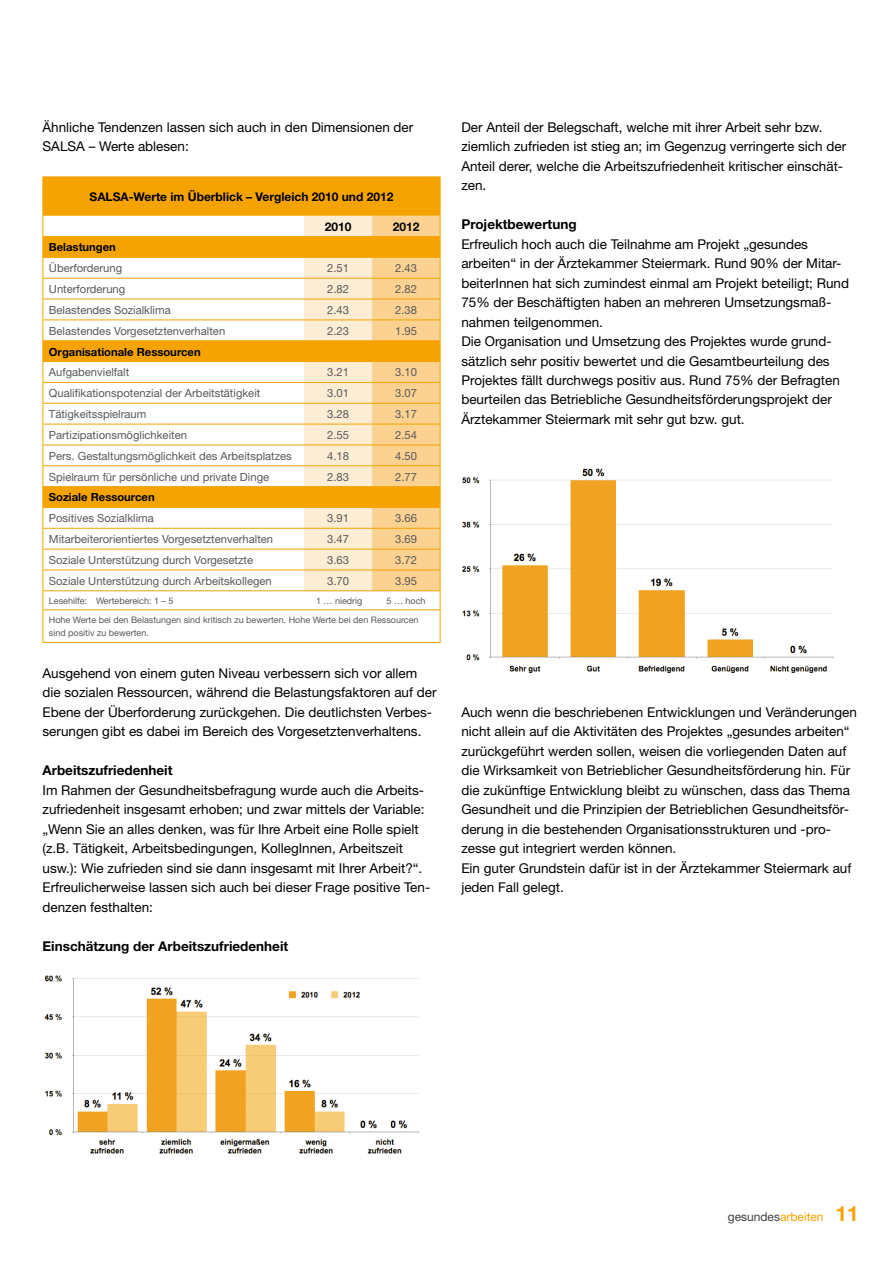
<style>
.page{position:relative;width:893px;height:1263px;background:#fff}
.page>*{position:absolute;margin:0;border:0;box-sizing:border-box;transform-origin:0 0}
.t1{font:13.5px/19.5px "Helvetica Neue OTF";color:#000}
.t2{font:700 13.5px "Helvetica Neue OTF";color:#000}
.t3{font:700 12px "Helvetica Neue OTF";color:#000}
.t4{font:12px "Helvetica Neue OTF";color:#3e3d40}
.t5{font:11.25px "Helvetica Neue OTF";color:#58585a}
.t6{font:700 11.25px "Helvetica Neue OTF";color:#000}
.t7{font:9px/19px "Helvetica Neue OTF";color:#58585a}
.s1{color:#f5a301}
.s2{font-weight:700;font-size:21px;color:#f5a301}
</style>
<div class="page">
<svg style="left:44px;top:178px;width:396px;height:329px"></svg>
<hr style="left:43px;top:177px;width:1px;height:38px;background:#f5a301">
<hr style="left:43px;top:177px;width:261px;height:1px;background:#f5a301">
<hr style="left:304px;top:177px;width:68px;height:1px;background:#f5a301">
<hr style="left:372px;top:177px;width:68px;height:1px;background:#f5a301">
<hr style="left:440px;top:177px;width:1px;height:38px;background:#f5a301">
<svg style="left:43px;top:216px;width:1px;height:393px"></svg>
<hr style="left:43px;top:610px;width:1px;height:32px;background:#f5a301">
<hr style="left:43px;top:215px;width:261px;height:1px;background:#f5a301">
<hr style="left:43px;top:236px;width:261px;height:1px;background:#f5a301">
<hr style="left:43px;top:257px;width:261px;height:1px;background:#f5a301">
<hr style="left:43px;top:278px;width:261px;height:1px;background:#f5a301">
<hr style="left:43px;top:299px;width:261px;height:1px;background:#f5a301">
<hr style="left:43px;top:319px;width:261px;height:1px;background:#f5a301">
<hr style="left:43px;top:340px;width:261px;height:1px;background:#f5a301">
<hr style="left:43px;top:361px;width:261px;height:1px;background:#f5a301">
<hr style="left:43px;top:382px;width:261px;height:1px;background:#f5a301">
<hr style="left:43px;top:403px;width:261px;height:1px;background:#f5a301">
<hr style="left:43px;top:424px;width:261px;height:1px;background:#f5a301">
<hr style="left:43px;top:445px;width:261px;height:1px;background:#f5a301">
<hr style="left:43px;top:465px;width:261px;height:1px;background:#f5a301">
<hr style="left:43px;top:486px;width:261px;height:1px;background:#f5a301">
<hr style="left:43px;top:507px;width:261px;height:1px;background:#f5a301">
<hr style="left:43px;top:528px;width:261px;height:1px;background:#f5a301">
<hr style="left:43px;top:549px;width:261px;height:1px;background:#f5a301">
<hr style="left:43px;top:570px;width:261px;height:1px;background:#f5a301">
<hr style="left:43px;top:590px;width:261px;height:1px;background:#f5a301">
<hr style="left:43px;top:609px;width:261px;height:1px;background:#f5a301">
<hr style="left:304px;top:609px;width:68px;height:1px;background:#f5a301">
<hr style="left:43px;top:642px;width:261px;height:1px;background:#f5a301">
<hr style="left:304px;top:642px;width:68px;height:1px;background:#f5a301">
<hr style="left:372px;top:642px;width:68px;height:1px;background:#f5a301">
<svg style="left:304px;top:215px;width:137px;height:394px;background:#fbd595"></svg>
<hr style="left:440px;top:610px;width:1px;height:32px;background:#f5a301">
<hr style="left:372px;top:257px;width:68px;height:1px;background:#f5a301">
<hr style="left:372px;top:278px;width:68px;height:1px;background:#f5a301">
<hr style="left:372px;top:299px;width:68px;height:1px;background:#f5a301">
<hr style="left:372px;top:319px;width:68px;height:1px;background:#f5a301">
<hr style="left:372px;top:340px;width:68px;height:1px;background:#f5a301">
<hr style="left:372px;top:361px;width:68px;height:1px;background:#f5a301">
<hr style="left:372px;top:382px;width:68px;height:1px;background:#f5a301">
<hr style="left:372px;top:403px;width:68px;height:1px;background:#f5a301">
<hr style="left:372px;top:424px;width:68px;height:1px;background:#f5a301">
<hr style="left:372px;top:445px;width:68px;height:1px;background:#f5a301">
<hr style="left:372px;top:465px;width:68px;height:1px;background:#f5a301">
<hr style="left:372px;top:486px;width:68px;height:1px;background:#f5a301">
<hr style="left:372px;top:507px;width:68px;height:1px;background:#f5a301">
<hr style="left:372px;top:528px;width:68px;height:1px;background:#f5a301">
<hr style="left:372px;top:549px;width:68px;height:1px;background:#f5a301">
<hr style="left:372px;top:570px;width:68px;height:1px;background:#f5a301">
<hr style="left:372px;top:590px;width:68px;height:1px;background:#f5a301">
<hr style="left:372px;top:609px;width:68px;height:1px;background:#f5a301">
<img style="left:44px;top:975px;width:375px;height:179px">
<img style="left:461px;top:468px;width:373px;height:206px">
<p class="t1" style="left:43px;top:117px;width:372px">Ähnliche Tendenzen lassen sich auch in den Dimensionen der<br>SALSA – Werte ablesen:</p>
<p class="t3" style="left:90px;top:189px;width:305px">SALSA-Werte im Überblick – Vergleich 2010 und 2012</p>
<p class="t3" style="left:325px;top:219px;width:28px">2010</p>
<p class="t3" style="left:393px;top:219px;width:28px">2012</p>
<p class="t6" style="left:49px;top:240px;width:69px">Belastungen</p>
<p class="t5" style="left:49px;top:261px;width:75px">Überforderung</p>
<p class="t5" style="left:327px;top:261px;width:23px">2.51</p>
<p class="t5" style="left:395px;top:261px;width:23px">2.43</p>
<p class="t5" style="left:49px;top:282px;width:78px">Unterforderung</p>
<p class="t5" style="left:327px;top:282px;width:23px">2.82</p>
<p class="t5" style="left:395px;top:282px;width:23px">2.82</p>
<p class="t5" style="left:49px;top:303px;width:123px">Belastendes Sozialklima</p>
<p class="t5" style="left:327px;top:303px;width:23px">2.43</p>
<p class="t5" style="left:395px;top:303px;width:23px">2.38</p>
<p class="t5" style="left:49px;top:324px;width:178px">Belastendes Vorgesetztenverhalten</p>
<p class="t5" style="left:327px;top:324px;width:23px">2.23</p>
<p class="t5" style="left:395px;top:324px;width:23px">1.95</p>
<p class="t6" style="left:49px;top:345px;width:153px">Organisationale Ressourcen</p>
<p class="t5" style="left:49px;top:366px;width:82px">Aufgabenvielfalt</p>
<p class="t5" style="left:327px;top:366px;width:23px">3.21</p>
<p class="t5" style="left:395px;top:366px;width:23px">3.10</p>
<p class="t5" style="left:49px;top:387px;width:213px">Qualifikationspotenzial der Arbeitstätigkeit</p>
<p class="t5" style="left:327px;top:387px;width:23px">3.01</p>
<p class="t5" style="left:395px;top:387px;width:23px">3.07</p>
<p class="t5" style="left:49px;top:407px;width:99px">Tätigkeitsspielraum</p>
<p class="t5" style="left:327px;top:407px;width:23px">3.28</p>
<p class="t5" style="left:395px;top:407px;width:23px">3.17</p>
<p class="t5" style="left:49px;top:428px;width:140px">Partizipationsmöglichkeiten</p>
<p class="t5" style="left:327px;top:428px;width:23px">2.55</p>
<p class="t5" style="left:395px;top:428px;width:23px">2.54</p>
<p class="t5" style="left:49px;top:449px;width:244px">Pers. Gestaltungsmöglichkeit des Arbeitsplatzes</p>
<p class="t5" style="left:327px;top:449px;width:23px">4.18</p>
<p class="t5" style="left:395px;top:449px;width:23px">4.50</p>
<p class="t5" style="left:49px;top:470px;width:222px">Spielraum für persönliche und private Dinge</p>
<p class="t5" style="left:327px;top:470px;width:23px">2.83</p>
<p class="t5" style="left:395px;top:470px;width:23px">2.77</p>
<p class="t6" style="left:49px;top:490px;width:107px">Soziale Ressourcen</p>
<p class="t5" style="left:49px;top:512px;width:106px">Positives Sozialklima</p>
<p class="t5" style="left:327px;top:512px;width:23px">3.91</p>
<p class="t5" style="left:395px;top:512px;width:23px">3.66</p>
<p class="t5" style="left:49px;top:532px;width:226px">Mitarbeiterorientiertes Vorgesetztenverhalten</p>
<p class="t5" style="left:327px;top:532px;width:23px">3.47</p>
<p class="t5" style="left:395px;top:532px;width:23px">3.69</p>
<p class="t5" style="left:49px;top:553px;width:206px">Soziale Unterstützung durch Vorgesetzte</p>
<p class="t5" style="left:327px;top:553px;width:23px">3.63</p>
<p class="t5" style="left:395px;top:553px;width:23px">3.72</p>
<p class="t5" style="left:49px;top:574px;width:224px">Soziale Unterstützung durch Arbeitskollegen</p>
<p class="t5" style="left:327px;top:574px;width:23px">3.70</p>
<p class="t5" style="left:395px;top:574px;width:23px">3.95</p>
<p class="t7" style="left:49px;top:591px;width:126px">Lesehilfe: Wertebereich: 1 – 5</p>
<p class="t7" style="left:316px;top:591px;width:48px">1 … niedrig</p>
<p class="t7" style="left:49px;top:591px;width:378px;text-indent:338px">5 … hoch<br>Hohe Werte bei den Belastungen sind kritisch zu bewerten. Hohe Werte bei den Ressourcen</p>
<p class="t7" style="left:49px;top:624px;width:101px">sind positiv zu bewerten.</p>
<p class="t1" style="left:43px;top:663px;width:396px">Ausgehend von einem guten Niveau verbessern sich vor allem die sozialen Ressourcen, während die Belastungsfaktoren auf der Ebene der Überforderung zurückgehen. Die deutlichsten Verbes&shy;serungen gibt es dabei im Bereich des Vorgesetztenverhaltens.</p>
<p class="t2" style="left:43px;top:762px;width:131px">Arbeitszufriedenheit</p>
<p class="t1" style="left:43px;top:780px;width:389px">Im Rahmen der Gesundheitsbefragung wurde auch die Arbeits&shy;zufriedenheit insgesamt erhoben; und zwar mittels der Variable: „Wenn Sie an alles denken, was für Ihre Arbeit eine Rolle spielt (z.B. Tätigkeit, Arbeitsbedingungen, KollegInnen, Arbeitszeit usw.): Wie zufrieden sind sie dann insgesamt mit Ihrer Arbeit?“.<br>Erfreulicherweise lassen sich auch bei dieser Frage positive Ten&shy;denzen festhalten:</p>
<p class="t2" style="left:43px;top:937px;width:247px">Einschätzung der Arbeitszufriedenheit</p>
<p class="t1" style="left:461px;top:117px;width:386px">Der Anteil der Belegschaft, welche mit ihrer Arbeit sehr bzw. ziemlich zufrieden ist stieg an; im Gegenzug verringerte sich der Anteil derer, welche die Arbeitszufriedenheit kritischer einschät&shy;zen.</p>
<p class="t2" style="left:461px;top:216px;width:117px">Projektbewertung</p>
<p class="t1" style="left:461px;top:234px;width:389px">Erfreulich hoch auch die Teilnahme am Projekt „gesundes arbeiten“ in der Ärztekammer Steiermark. Rund 90% der Mitar&shy;beiterInnen hat sich zumindest einmal am Projekt beteiligt; Rund 75% der Beschäftigten haben an mehreren Umsetzungsmaß&shy;nahmen teilgenommen.<br>Die Organisation und Umsetzung des Projektes wurde grund&shy;sätzlich sehr positiv bewertet und die Gesamtbeurteilung des Projektes fällt durchwegs positiv aus. Rund 75% der Befragten beurteilen das Betriebliche Gesundheitsförderungsprojekt der Ärztekammer Steiermark mit sehr gut bzw. gut.</p>
<p class="t1" style="left:461px;top:702px;width:397px">Auch wenn die beschriebenen Entwicklungen und Veränderungen nicht allein auf die Aktivitäten des Projektes „gesundes arbeiten“ zurückgeführt werden sollen, weisen die vorliegenden Daten auf die Wirksamkeit von Betrieblicher Gesundheitsförderung hin. Für die zukünftige Entwicklung bleibt zu wünschen, dass das Thema Gesundheit und die Prinzipien der Betrieblichen Gesundheitsför&shy;derung in die bestehenden Organisationsstrukturen und -pro&shy;zesse gut integriert werden können.<br>Ein guter Grundstein dafür ist in der Ärztekammer Steiermark auf jeden Fall gelegt.</p>
<p class="t4" style="left:728px;top:1209px;width:133px">gesundes<span class="s1">arbeiten</span> <span class="s2">11</span></p>
</div>
